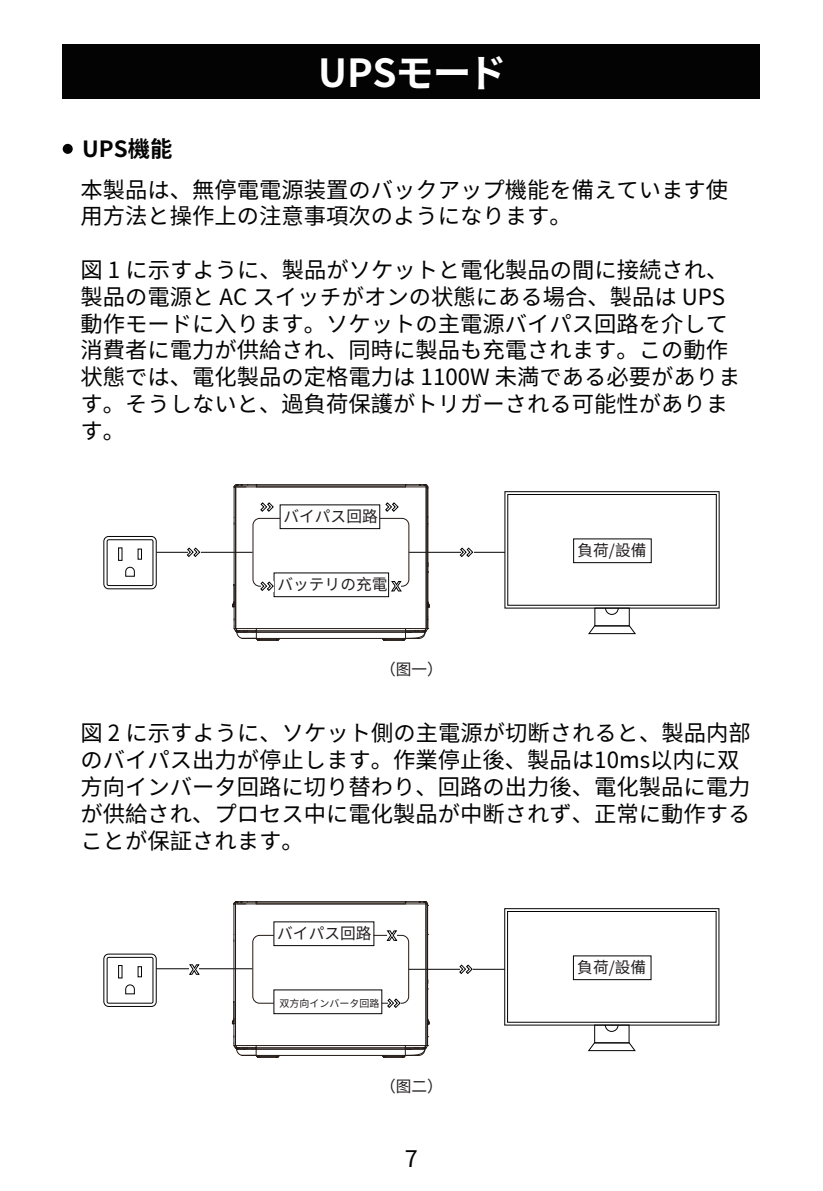
<style>
.page{position:relative;width:823px;height:1191px;background:#fff}
.page>*{position:absolute;margin:0;border:0;box-sizing:border-box;transform-origin:0 0}
.t1{font:700 38.6px "Source Han Sans CN";letter-spacing:-.03em;color:#fff}
.t2{font:22.4px/26.8px "Source Han Sans CN";color:#030303}
.t3{font:700 22.4px "Source Han Sans CN";color:#030303}
.t4{font:15.8px "Source Han Sans CN";color:#231f20}
.t5{font:10px "Source Han Sans CN";color:#231f20}
</style>
<div class="page">
<div style="left:63px;top:44px;width:696px;height:55px;background:#030303"></div>
<div style="left:63px;top:144px;width:10px;height:10px;background:#030303;border-radius:50%"></div>
<svg style="left:588px;top:625px;width:48px;height:10px"></svg>
<svg style="left:503px;top:491px;width:216px;height:124px"></svg>
<div style="left:573px;top:538px;width:78px;height:25px;border:1px solid #030303"></div>
<hr style="left:156px;top:552px;width:96px;height:1px;background:#030303">
<hr style="left:408px;top:552px;width:96px;height:1px;background:#030303">
<div style="left:279px;top:504px;width:101px;height:25px;border:1px solid #030303"></div>
<div style="left:273px;top:572px;width:116px;height:25px;border:1px solid #030303"></div>
<svg style="left:186px;top:547px;width:15px;height:10px"></svg>
<svg style="left:252px;top:502px;width:29px;height:89px"></svg>
<svg style="left:459px;top:547px;width:14px;height:10px"></svg>
<svg style="left:103px;top:536px;width:54px;height:53px"></svg>
<hr style="left:256px;top:484px;width:149px;height:1px;background:#221914">
<hr style="left:256px;top:628px;width:149px;height:1px;background:#221914">
<hr style="left:256px;top:630px;width:149px;height:1px;background:#221914">
<hr style="left:256px;top:632px;width:155px;height:1px;background:#221914">
<hr style="left:256px;top:638px;width:149px;height:1px;background:#221914">
<hr style="left:235px;top:487px;width:1px;height:141px;background:#221914">
<svg style="left:232px;top:584px;width:2px;height:23px"></svg>
<hr style="left:234px;top:487px;width:1px;height:30px;background:#221914">
<hr style="left:234px;top:524px;width:1px;height:95px;background:#221914">
<hr style="left:427px;top:524px;width:1px;height:95px;background:#221914">
<hr style="left:425px;top:487px;width:1px;height:141px;background:#221914">
<svg style="left:382px;top:616px;width:46px;height:25px"></svg>
<svg style="left:233px;top:484px;width:24px;height:4px"></svg>
<svg style="left:378px;top:484px;width:50px;height:108px"></svg>
<hr style="left:234px;top:486px;width:193px;height:1px;background:#221914">
<svg style="left:233px;top:619px;width:46px;height:22px"></svg>
<svg style="left:588px;top:1042px;width:47px;height:9px"></svg>
<svg style="left:503px;top:908px;width:216px;height:124px"></svg>
<div style="left:572px;top:955px;width:79px;height:25px;border:1px solid #030303"></div>
<hr style="left:156px;top:968px;width:96px;height:1px;background:#030303">
<hr style="left:408px;top:968px;width:96px;height:1px;background:#030303">
<div style="left:273px;top:921px;width:101px;height:25px;border:1px solid #030303"></div>
<div style="left:273px;top:989px;width:109px;height:25px;border:1px solid #030303"></div>
<svg style="left:252px;top:934px;width:22px;height:70px"></svg>
<svg style="left:188px;top:964px;width:12px;height:11px"></svg>
<svg style="left:458px;top:964px;width:15px;height:10px"></svg>
<svg style="left:103px;top:953px;width:54px;height:54px"></svg>
<hr style="left:256px;top:901px;width:149px;height:1px;background:#221914">
<hr style="left:256px;top:1045px;width:149px;height:1px;background:#221914">
<hr style="left:256px;top:1047px;width:149px;height:1px;background:#221914">
<hr style="left:256px;top:1049px;width:155px;height:1px;background:#221914">
<hr style="left:256px;top:1055px;width:149px;height:1px;background:#221914">
<hr style="left:235px;top:904px;width:1px;height:141px;background:#221914">
<svg style="left:232px;top:1001px;width:3px;height:23px"></svg>
<hr style="left:233px;top:904px;width:1px;height:30px;background:#221914">
<hr style="left:233px;top:941px;width:1px;height:94px;background:#221914">
<hr style="left:427px;top:941px;width:1px;height:94px;background:#221914">
<hr style="left:425px;top:904px;width:1px;height:141px;background:#221914">
<svg style="left:382px;top:1033px;width:46px;height:25px"></svg>
<svg style="left:426px;top:1018px;width:3px;height:6px"></svg>
<svg style="left:233px;top:901px;width:24px;height:4px"></svg>
<svg style="left:372px;top:901px;width:56px;height:107px"></svg>
<hr style="left:234px;top:903px;width:193px;height:1px;background:#221914">
<svg style="left:233px;top:1035px;width:46px;height:23px"></svg>
<h1 class="t1" style="left:318px;top:51px;width:190px">UPSモード</h1>
<p class="t3" style="left:82px;top:136px;width:92px">UPS機能</p>
<p class="t2" style="left:81px;top:176px;width:648px">本製品は、無停電電源装置のバックアップ機能を備えています使用方法と操作上の注意事項次のようになります。</p>
<p class="t2" style="left:81px;top:257px;width:661px">図 1 に示すように、製品がソケットと電化製品の間に接続され、製品の電源と AC スイッチがオンの状態にある場合、製品は UPS動作モードに入ります。ソケットの主電源バイパス回路を介して消費者に電力が供給され、同時に製品も充電されます。この動作状態では、電化製品の定格電力は 1100W 未満である必要があります。そうしないと、過負荷保護がトリガーされる可能性があります。</p>
<p class="t4" style="left:283px;top:507px;width:96px">バイパス回路</p>
<p class="t4" style="left:277px;top:575px;width:111px">バッテリの充電</p>
<p class="t4" style="left:380px;top:660px;width:64px">（图一）</p>
<p class="t4" style="left:577px;top:541px;width:70px">負荷/設備</p>
<p class="t2" style="left:81px;top:720px;width:671px">図 2 に示すように、ソケット側の主電源が切断されると、製品内部のバイパス出力が停止します。作業停止後、製品は10ms以内に双方向インバータ回路に切り替わり、回路の出力後、電化製品に電力が供給され、プロセス中に電化製品が中断されず、正常に動作することが保証されます。</p>
<p class="t4" style="left:277px;top:923px;width:96px">バイパス回路</p>
<p class="t5" style="left:279px;top:997px;width:101px">双方向インバータ回路</p>
<p class="t4" style="left:380px;top:1076px;width:64px">（图二）</p>
<p class="t4" style="left:577px;top:957px;width:70px">負荷/設備</p>
</div>
